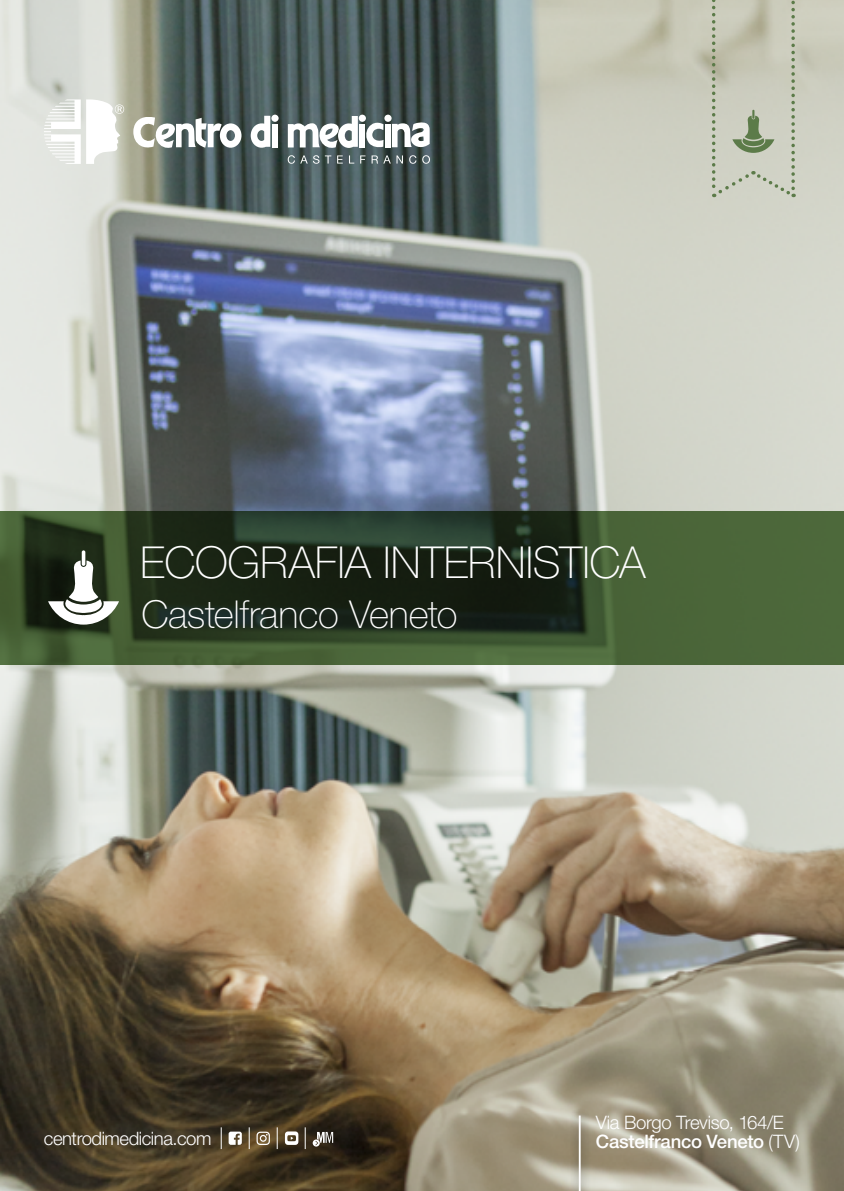
<style>
.page{position:relative;width:844px;height:1191px;background:#fff}
.page>*{position:absolute;margin:0;border:0;box-sizing:border-box;transform-origin:0 0}
.t1{font:100 44.1px "Helvetica Neue LT Std";color:#fff}
.t2{font:100 38.5px "Helvetica Neue LT Std";letter-spacing:-.01em;color:#fff}
.t3{font:300 18.55px/19.2px "Helvetica Neue LT Std";letter-spacing:-.025em;color:#fff}
.s1{font-weight:500}
</style>
<div class="page">
<img style="left:0;top:0;width:843px;height:1191px">
<svg style="left:0;top:511px;width:843px;height:153px"></svg>
<svg style="left:711px;top:0;width:83px;height:199px"></svg>
<hr style="left:82px;top:550px;width:3px;height:16px;background:#fff;border-radius:2px">
<svg style="left:48px;top:560px;width:71px;height:64px"></svg>
<svg style="left:221px;top:1127px;width:1px;height:22px"></svg>
<svg style="left:249px;top:1127px;width:1px;height:22px"></svg>
<svg style="left:276px;top:1127px;width:1px;height:22px"></svg>
<svg style="left:304px;top:1127px;width:1px;height:22px"></svg>
<svg style="left:228px;top:1131px;width:14px;height:13px"></svg>
<svg style="left:285px;top:1131px;width:13px;height:13px"></svg>
<svg style="left:312px;top:1132px;width:21px;height:14px"></svg>
<svg style="left:256px;top:1131px;width:14px;height:14px"></svg>
<div style="left:384px;top:115px;width:7px;height:7px;background:#fff;border-radius:50%"></div>
<div style="left:272px;top:124px;width:5px;height:23px;background:#fff"></div>
<div style="left:271px;top:115px;width:7px;height:7px;background:#fff;border-radius:50%"></div>
<svg style="left:251px;top:116px;width:19px;height:32px"></svg>
<svg style="left:133px;top:117px;width:108px;height:34px"></svg>
<svg style="left:44px;top:99px;width:80px;height:65px"></svg>
<svg style="left:287px;top:116px;width:143px;height:48px"></svg>
<div style="left:569px;top:1106px;width:21px;height:85px;background:#000;opacity:.75"></div>
<hr style="left:578px;top:1115px;width:2px;height:76px;background:#fff">
<h1 class="t1" style="left:140px;top:537px;width:507px">ECOGRAFIA INTERNISTICA</h1>
<h2 class="t2" style="left:141px;top:592px;width:317px">Castelfranco Veneto</h2>
<p class="t3" style="left:44px;top:1128px;width:169px">centrodimedicina.com</p>
<p class="t3" style="left:595px;top:1112px;width:205px">Via Borgo Treviso, 164/E<br><span class="s1">Castelfranco Veneto</span> (TV)</p>
</div>
